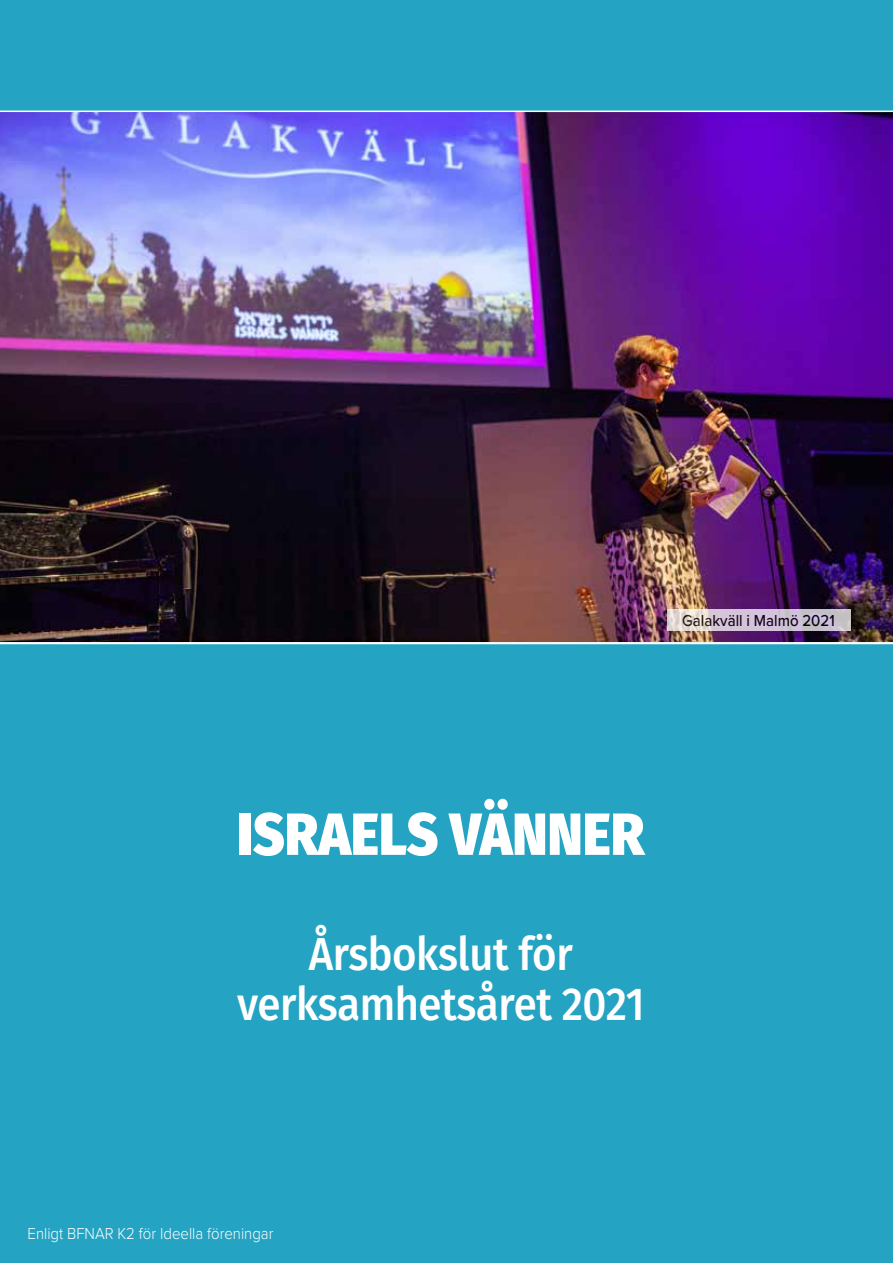
<style>
.page{position:relative;width:893px;height:1263px;background:#25a3c2}
.page>*{position:absolute;margin:0;border:0;box-sizing:border-box;transform-origin:0 0}
.t1{font:800 59.4px "Fira Sans";color:#fff;scale:.91 1}
.t2{font:500 46.2px/50.4px "Fira Sans";letter-spacing:-.01em;color:#fff;text-align:center;scale:.91 1}
.t3{font:300 16.5px "Proxima Nova";color:#fff;scale:.91 1}
.t4{font:500 16.5px "Proxima Nova";color:#000;scale:.91 1}
</style>
<div class="page">
<img style="left:0;top:111px;width:893px;height:533px">
<svg style="left:666px;top:609px;width:184px;height:21px;background:#d3c7d3"></svg>
<p class="t4" style="left:682px;top:608px;width:169px">Galakväll i Malmö 2021</p>
<h1 class="t1" style="left:237px;top:781px;width:449px">ISRAELS VÄNNER</h1>
<h2 class="t2" style="left:237px;top:926px;width:449px">Årsbokslut för verksamhetsåret 2021</h2>
<p class="t3" style="left:28px;top:1221px;width:272px">Enligt BFNAR K2 för Ideella föreningar</p>
</div>
